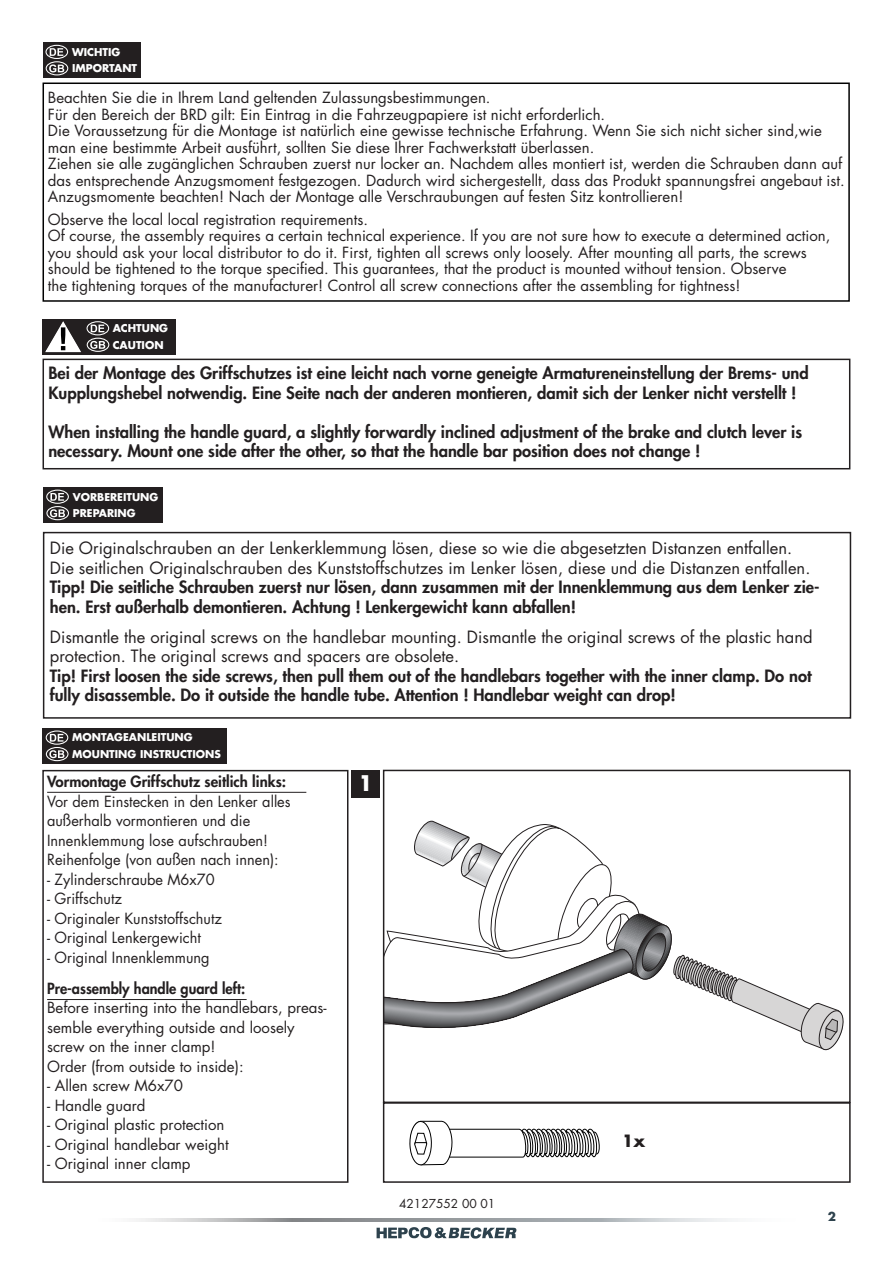
<style>
.page{position:relative;width:893px;height:1263px;background:#fff}
.page>*{position:absolute;margin:0;border:0;box-sizing:border-box;transform-origin:0 0}
.t1{font:700 21px "Futura Std";color:#fff}
.Absatzformat_1{font:800 16.5px/19.5px "Futura Std";color:#231f20}
.t2{font:16.5px/19.5px "Futura Std";color:#231f20}
.t3{font:700 16.5px "Futura Std";color:#231f20}
.t4{font:15px/16.5px "Futura Std";color:#231f20}
.t5{font:800 15px "Futura Std";color:#231f20}
.t6{font:800 15px "Futura Std";color:#231f20;scale:.96 1}
.t7{font:12px "Futura Std";color:#231f20}
.t8{font:700 12px "Futura Std";color:#2d424d}
.t9{font:700 10.5px "Futura Std";color:#fff}
</style>
<div class="page">
<svg style="left:136px;top:1218px;width:598px;height:3px;background:#b0b3b5"></svg>
<svg style="left:377px;top:1227px;width:139px;height:11px"></svg>
<div style="left:43px;top:532px;width:808px;height:187px;border:2px solid #231f20"></div>
<div style="left:43px;top:487px;width:119px;height:36px;background:#231f20"></div>
<svg style="left:50px;top:493px;width:14px;height:8px"></svg>
<div style="left:46px;top:490px;width:23px;height:14px;border:1px solid #fff;border-radius:50%"></div>
<svg style="left:50px;top:509px;width:15px;height:8px"></svg>
<div style="left:46px;top:506px;width:23px;height:14px;border:1px solid #fff;border-radius:50%"></div>
<div style="left:43px;top:359px;width:807px;height:110px;border:2px solid #231f20"></div>
<div style="left:43px;top:319px;width:133px;height:35px;background:#231f20"></div>
<svg style="left:91px;top:325px;width:13px;height:7px"></svg>
<div style="left:87px;top:321px;width:22px;height:14px;border:1px solid #fff;border-radius:50%"></div>
<svg style="left:90px;top:341px;width:15px;height:8px"></svg>
<div style="left:87px;top:338px;width:22px;height:14px;border:1px solid #fff;border-radius:50%"></div>
<svg style="left:45px;top:321px;width:36px;height:32px"></svg>
<div style="left:43px;top:83px;width:807px;height:219px;border:2px solid #000"></div>
<div style="left:43px;top:43px;width:97px;height:35px;background:#231f20"></div>
<svg style="left:50px;top:48px;width:13px;height:8px"></svg>
<div style="left:45px;top:45px;width:23px;height:14px;border:1px solid #fff;border-radius:50%"></div>
<svg style="left:49px;top:64px;width:15px;height:8px"></svg>
<div style="left:46px;top:61px;width:22px;height:14px;border:1px solid #fff;border-radius:50%"></div>
<div style="left:42px;top:770px;width:306px;height:413px;border:2px solid #231f20"></div>
<svg style="left:386px;top:820px;width:458px;height:231px"></svg>
<div style="left:383px;top:770px;width:468px;height:333px;border:2px solid #231f20"></div>
<div style="left:383px;top:1102px;width:468px;height:81px;border:2px solid #231f20"></div>
<div style="left:43px;top:728px;width:184px;height:36px;background:#231f20"></div>
<svg style="left:50px;top:734px;width:14px;height:8px"></svg>
<div style="left:46px;top:730px;width:22px;height:15px;border:1px solid #fff;border-radius:50%"></div>
<svg style="left:49px;top:750px;width:15px;height:8px"></svg>
<div style="left:46px;top:747px;width:22px;height:14px;border:1px solid #fff;border-radius:50%"></div>
<div style="left:352px;top:770px;width:28px;height:27px;background:#231f20"></div>
<hr style="left:47px;top:792px;width:259px;height:1px;background:#231f20">
<hr style="left:47px;top:999px;width:200px;height:1px;background:#231f20">
<svg style="left:409px;top:1120px;width:191px;height:46px"></svg>
<p class="t9" style="left:72px;top:45px;width:50px">WICHTIG</p>
<p class="t9" style="left:72px;top:61px;width:67px">IMPORTANT</p>
<p class="t4" style="left:48px;top:90px;width:444px">Beachten Sie die in Ihrem Land geltenden Zulassungsbestimmungen.</p>
<p class="t4" style="left:48px;top:106px;width:559px">Für den Bereich der BRD gilt: Ein Eintrag in die Fahrzeugpapiere ist nicht erforderlich.</p>
<p class="t4" style="left:48px;top:123px;width:775px">Die Voraussetzung für die Montage ist natürlich eine gewisse technische Erfahrung. Wenn Sie sich nicht sicher sind,wie man eine bestimmte Arbeit ausführt, sollten Sie diese Ihrer Fachwerkstatt überlassen.</p>
<p class="t4" style="left:48px;top:156px;width:798px">Ziehen sie alle zugänglichen Schrauben zuerst nur locker an. Nachdem alles montiert ist, werden die Schrauben dann auf das entsprechende Anzugsmoment festgezogen. Dadurch wird sichergestellt, dass das Produkt spannungsfrei angebaut ist.<br>Anzugsmomente beachten! Nach der Montage alle Verschraubungen auf festen Sitz kontrollieren!</p>
<p class="t4" style="left:48px;top:211px;width:322px">Observe the local local registration requirements.</p>
<p class="t4" style="left:48px;top:228px;width:784px">Of course, the assembly requires a certain technical experience. If you are not sure how to execute a determined action,</p>
<p class="t4" style="left:48px;top:244px;width:760px">you should ask your local distributor to do it. First, tighten all screws only loosely. After mounting all parts, the screws</p>
<p class="t4" style="left:48px;top:261px;width:740px">should be tightened to the torque specified. This guarantees, that the product is mounted without tension. Observe</p>
<p class="t4" style="left:48px;top:277px;width:694px">the tightening torques of the manufacturer! Control all screw connections after the assembling for tightness!</p>
<p class="t9" style="left:113px;top:321px;width:57px">ACHTUNG</p>
<p class="t9" style="left:113px;top:338px;width:52px">CAUTION</p>
<p class="Absatzformat_1" style="left:48px;top:363px;width:762px">Bei der Montage des Griffschutzes ist eine leicht nach vorne geneigte Armatureneinstellung der Brems- und<br>Kupplungshebel notwendig. Eine Seite nach der anderen montieren, damit sich der Lenker nicht verstellt !</p>
<p class="Absatzformat_1" style="left:48px;top:422px;width:755px">When installing the handle guard, a slightly forwardly inclined adjustment of the brake and clutch lever is</p>
<p class="Absatzformat_1" style="left:48px;top:441px;width:654px">necessary. Mount one side after the other, so that the handle bar position does not change !</p>
<p class="t9" style="left:73px;top:490px;width:87px">VORBEREITUNG</p>
<p class="t9" style="left:73px;top:506px;width:64px">PREPARING</p>
<p class="t2" style="left:50px;top:538px;width:744px">Die Originalschrauben an der Lenkerklemmung lösen, diese so wie die abgesetzten Distanzen entfallen.</p>
<p class="t2" style="left:50px;top:558px;width:762px">Die seitlichen Originalschrauben des Kunststoffschutzes im Lenker lösen, diese und die Distanzen entfallen.</p>
<p class="Absatzformat_1" style="left:50px;top:577px;width:771px">Tipp! Die seitliche Schrauben zuerst nur lösen, dann zusammen mit der Innenklemmung aus dem Lenker zie&shy;hen. Erst außerhalb demontieren. Achtung ! Lenkergewicht kann abfallen!</p>
<p class="t2" style="left:50px;top:627px;width:764px">Dismantle the original screws on the handlebar mounting. Dismantle the original screws of the plastic hand protection. The original screws and spacers are obsolete.</p>
<p class="Absatzformat_1" style="left:50px;top:666px;width:763px">Tip! First loosen the side screws, then pull them out of the handlebars together with the inner clamp. Do not fully disassemble. Do it outside the handle tube. Attention ! Handlebar weight can drop!</p>
<p class="t9" style="left:72px;top:730px;width:122px">MONTAGEANLEITUNG</p>
<p class="t9" style="left:72px;top:747px;width:150px">MOUNTING INSTRUCTIONS</p>
<p class="t5" style="left:47px;top:772px;width:241px">Vormontage Griffschutz seitlich links:</p>
<p class="t4" style="left:47px;top:793px;width:245px">Vor dem Einstecken in den Lenker alles</p>
<p class="t4" style="left:47px;top:813px;width:205px">außerhalb vormontieren und die</p>
<p class="t4" style="left:47px;top:832px;width:222px">Innenklemmung lose aufschrauben!</p>
<p class="t4" style="left:47px;top:852px;width:233px">Reihenfolge (von außen nach innen):</p>
<p class="t4" style="left:47px;top:871px;width:169px">- Zylinderschraube M6x70</p>
<p class="t4" style="left:47px;top:891px;width:77px">- Griffschutz</p>
<p class="t4" style="left:47px;top:910px;width:176px">- Originaler Kunststoffschutz</p>
<p class="t4" style="left:47px;top:930px;width:155px">- Original Lenkergewicht</p>
<p class="t4" style="left:47px;top:949px;width:164px">- Original Innenklemmung</p>
<p class="t6" style="left:47px;top:979px;width:208px">Pre-assembly handle guard left:</p>
<p class="t4" style="left:47px;top:998px;width:281px;line-height:19.5px">Before inserting into the handlebars, preas&shy;semble everything outside and loosely</p>
<p class="t4" style="left:47px;top:1039px;width:170px">screw on the inner clamp!</p>
<p class="t4" style="left:47px;top:1058px;width:198px">Order (from outside to inside):</p>
<p class="t4" style="left:47px;top:1078px;width:137px">- Allen screw M6x70</p>
<p class="t4" style="left:47px;top:1097px;width:100px">- Handle guard</p>
<p class="t4" style="left:47px;top:1117px;width:179px">- Original plastic protection</p>
<p class="t4" style="left:47px;top:1136px;width:183px">- Original handlebar weight</p>
<p class="t4" style="left:47px;top:1156px;width:145px">- Original inner clamp</p>
<p class="t1" style="left:358px;top:769px;width:16px">1</p>
<p class="t7" style="left:399px;top:1196px;width:98px">42127552 00 01</p>
<p class="t3" style="left:622px;top:1130px;width:25px">1x</p>
<p class="t8" style="left:828px;top:1208px;width:10px">2</p>
</div>
